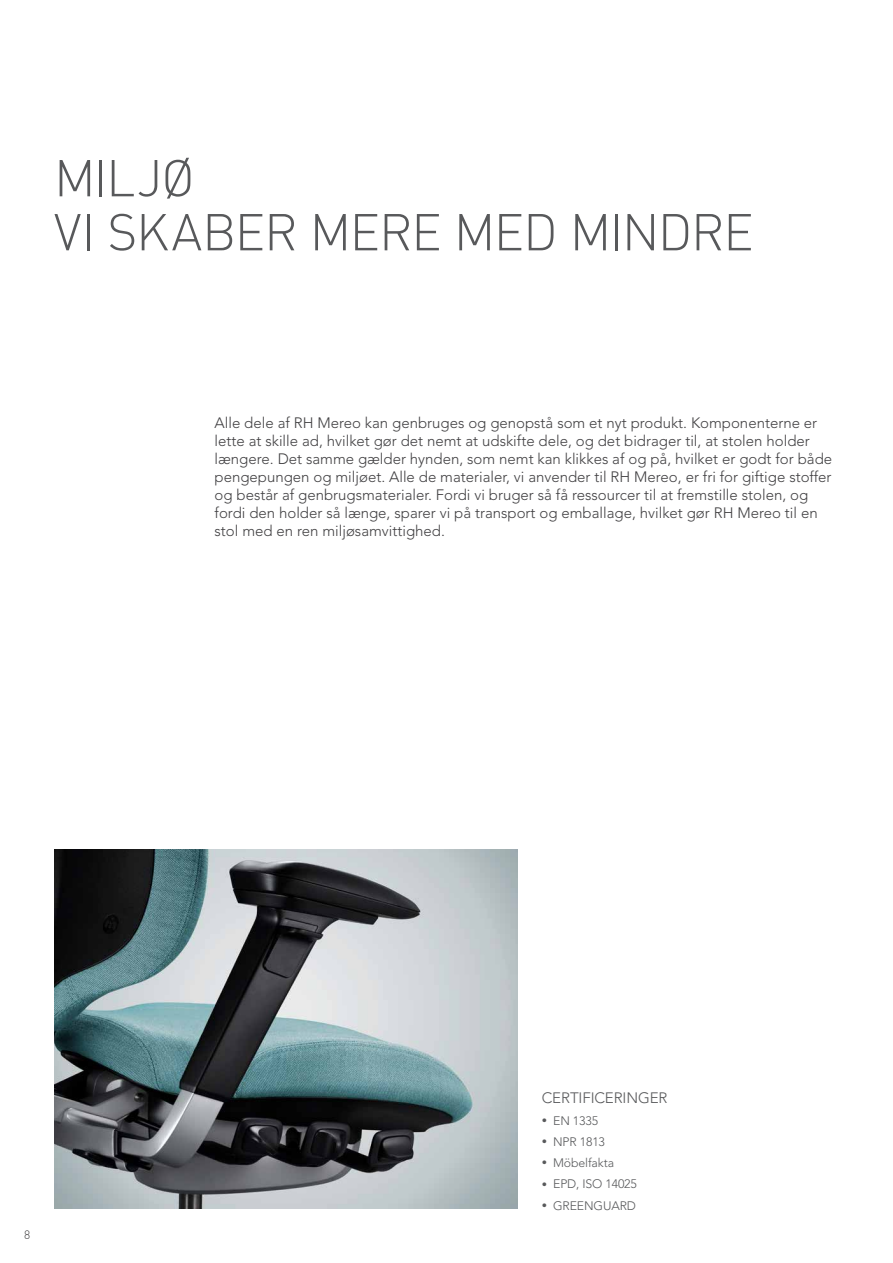
<style>
.page{position:relative;width:893px;height:1263px;background:#fff}
.page>*{position:absolute;margin:0;border:0;box-sizing:border-box;transform-origin:0 0}
.t1{font:300 51px/54px "DIN";letter-spacing:-.025em;color:#58595b}
.t2{font:300 15px/18px "Avenir LT Std";color:#414042}
.t3{font:300 15px "Avenir LT Std";letter-spacing:-.01em;color:#58595b}
.t4{font:300 12.3px "Avenir LT Std";letter-spacing:-.01em;color:#58595b}
.t5{font:300 12px "DIN";color:#414042}
.s1{font-size:10.5px}
</style>
<div class="page">
<img style="left:54px;top:849px;width:464px;height:360px">
<h1 class="t1" style="left:54px;top:150px;width:701px">MILJØ<br>VI SKABER MERE MED MINDRE</h1>
<p class="t2" style="left:215px;top:414px;width:619px">Alle dele af RH Mereo kan genbruges og genopstå som et nyt produkt. Komponenterne er lette at skille ad, hvilket gør det nemt at udskifte dele, og det bidrager til, at stolen holder længere. Det samme gælder hynden, som nemt kan klikkes af og på, hvilket er godt for både pengepungen og miljøet. Alle de materialer, vi anvender til RH Mereo, er fri for giftige stoffer og består af genbrugsmaterialer. Fordi vi bruger så få ressourcer til at fremstille stolen, og fordi den holder så længe, sparer vi på transport og emballage, hvilket gør RH Mereo til en stol med en ren miljøsamvittighed.</p>
<p class="t5" style="left:24px;top:1227px;width:8px">8</p>
<p class="t3" style="left:542px;top:1089px;width:127px">CERTIFICERINGER</p>
<p class="t4" style="left:542px;top:1113px;width:58px"><span class="s1">•</span> EN 1335</p>
<p class="t4" style="left:542px;top:1134px;width:65px"><span class="s1">•</span> NPR 1813</p>
<p class="t4" style="left:542px;top:1155px;width:74px"><span class="s1">•</span> Möbelfakta</p>
<p class="t4" style="left:542px;top:1177px;width:97px"><span class="s1">•</span> EPD, ISO 14025</p>
<p class="t4" style="left:542px;top:1198px;width:96px"><span class="s1">•</span> GREENGUARD</p>
</div>
